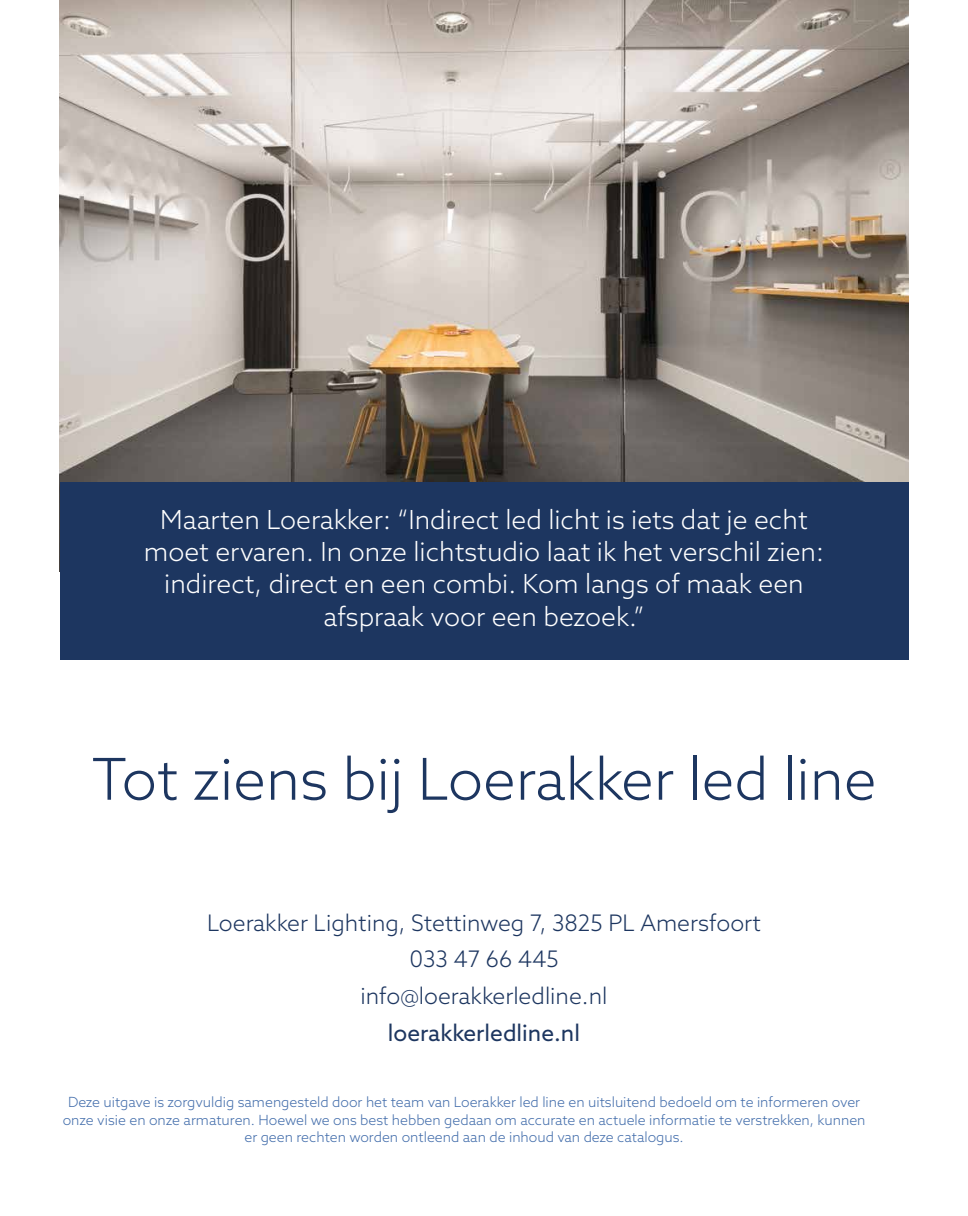
<style>
.page{position:relative;width:968px;height:1216px;background:#fff}
.page>*{position:absolute;margin:0;border:0;box-sizing:border-box;transform-origin:0 0}
.t1{font:300 57.75px "Azo Sans";color:#1d3660}
.t2{font:300 26.25px/32.4px "Azo Sans";color:#fff;text-align:center}
.t3{font:300 22.75px/36.8px "Azo Sans";color:#1d3660;text-align:center}
.t4{font:22.75px "Azo Sans";color:#1d3660}
.t5{font:300 14px/17.5px "Azo Sans";color:#416caa;text-align:center}
</style>
<div class="page">
<img style="left:60px;top:0;width:848px;height:482px">
<div style="left:60px;top:482px;width:848px;height:178px;background:#1d3660"></div>
<h2 class="t2" style="left:144px;top:502px;width:681px">Maarten Loerakker: “Indirect led licht is iets dat je echt moet ervaren. In onze lichtstudio laat ik het verschil zien: indirect, direct en een combi. Kom langs of maak een afspraak voor een bezoek.”</h2>
<h1 class="t1" style="left:91px;top:741px;width:786px">Tot ziens bij Loerakker led line</h1>
<h3 class="t3" style="left:207px;top:903px;width:555px">Loerakker Lighting, Stettinweg 7, 3825 PL Amersfoort<br>033 47 66 445<br>info@loerakkerledline.nl</h3>
<h3 class="t4" style="left:388px;top:1017px;width:193px">loerakkerledline.nl</h3>
<p class="t5" style="left:63px;top:1093px;width:804px">Deze uitgave is zorgvuldig samengesteld door het team van Loerakker led line en uitsluitend bedoeld om te informeren over onze visie en onze armaturen. Hoewel we ons best hebben gedaan om accurate en actuele informatie te verstrekken, kunnen er geen rechten worden ontleend aan de inhoud van deze catalogus.</p>
</div>
